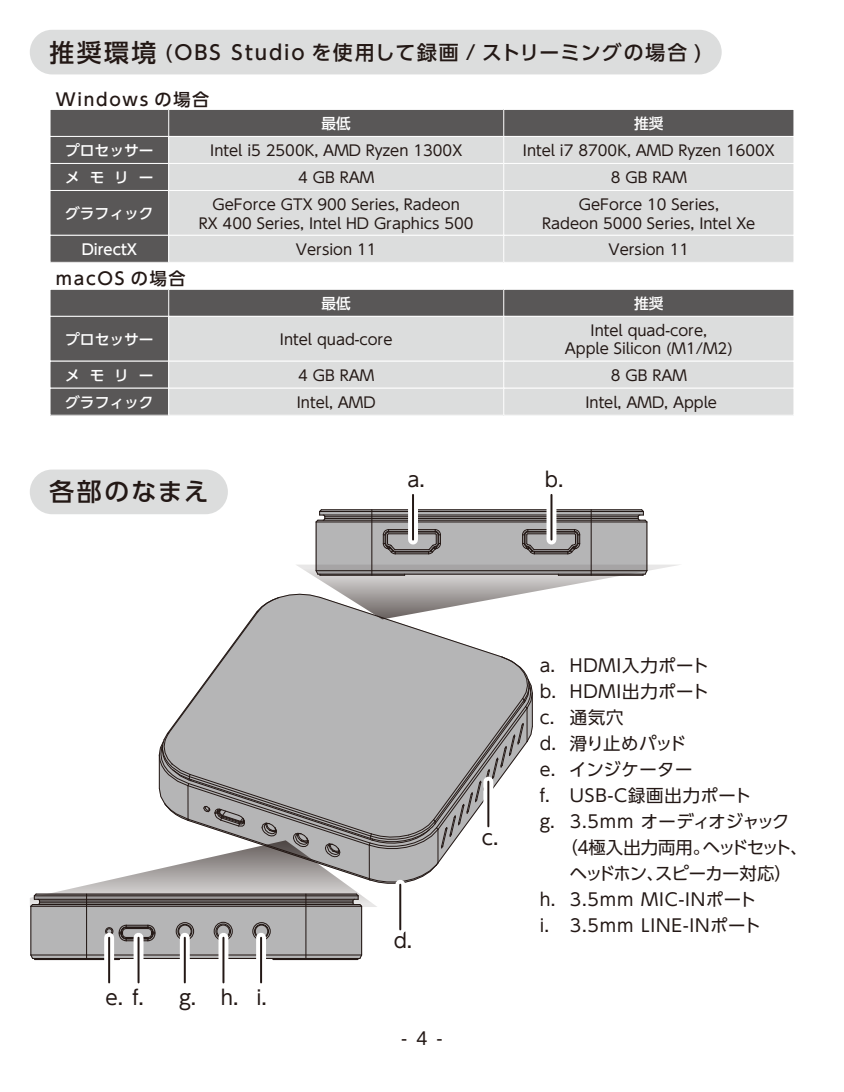
<style>
.page{position:relative;width:844px;height:1092px;background:#fff}
.page>*{position:absolute;margin:0;border:0;box-sizing:border-box;transform-origin:0 0}
.t1{font:500 24.85px "UD Shin Go Pr 6 N";letter-spacing:.1em;color:#231815}
.t2{font:500 19.95px "UD Shin Go Pr 6 N";letter-spacing:.1em;color:#231815}
.t3{font:19.95px "UD Shin Go Pr 6 N";color:#231815}
.t4{font:17.5px "UD Shin Go Pr 6 N";letter-spacing:.05em;color:#231815}
.t5{font:17.5px "UD Shin Go Pr 6 N";letter-spacing:.025em;color:#231815}
.t6{font:17.5px "UD Shin Go Pr 6 N";letter-spacing:-.03em;color:#231815}
.t7{font:17.5px "UD Shin Go Pr 6 N";letter-spacing:-.095em;color:#231815}
.t8{font:17.5px "UD Shin Go Pr 6 N";letter-spacing:-.05em;color:#231815}
.t9{font:17.5px "UD Shin Go Pr 6 N";letter-spacing:-.035em;color:#231815}
.t10{font:500 17.15px "UD Shin Go Pr 6 N";letter-spacing:.1em;color:#231815}
.t11{font:14.7px/26.9px "UD Shin Go Pr 6 N";color:#231815;text-align:center}
.t12{font:500 14.7px/26.9px "UD Shin Go Pr 6 N";color:#fff}
.s1{font-size:24.85px}
</style>
<div class="page">
<svg style="left:158px;top:594px;width:375px;height:290px"></svg>
<svg style="left:315px;top:509px;width:333px;height:55px;background:#9a9798"></svg>
<hr style="left:273px;top:958px;width:85px;height:2px;background:#231815">
<hr style="left:35px;top:958px;width:84px;height:2px;background:#231815">
<svg style="left:30px;top:907px;width:333px;height:52px;background:#a9a8a9"></svg>
<svg style="left:295px;top:564px;width:385px;height:55px"></svg>
<svg style="left:30px;top:840px;width:347px;height:67px"></svg>
<svg style="left:104px;top:937px;width:10px;height:45px"></svg>
<hr style="left:108px;top:937px;width:2px;height:45px;background:#231815">
<svg style="left:133px;top:937px;width:10px;height:45px"></svg>
<hr style="left:137px;top:937px;width:2px;height:45px;background:#231815">
<svg style="left:180px;top:937px;width:10px;height:45px"></svg>
<hr style="left:184px;top:937px;width:2px;height:45px;background:#231815">
<svg style="left:218px;top:937px;width:10px;height:45px"></svg>
<hr style="left:222px;top:937px;width:2px;height:45px;background:#231815">
<svg style="left:256px;top:937px;width:10px;height:45px"></svg>
<hr style="left:260px;top:937px;width:2px;height:45px;background:#231815">
<svg style="left:483px;top:781px;width:10px;height:45px"></svg>
<hr style="left:487px;top:781px;width:2px;height:45px;background:#231815">
<svg style="left:401px;top:884px;width:1px;height:45px"></svg>
<hr style="left:399px;top:884px;width:2px;height:45px;background:#231815">
<div style="left:408px;top:495px;width:10px;height:44px;background:#fff"></div>
<hr style="left:412px;top:495px;width:2px;height:44px;background:#231815">
<svg style="left:546px;top:495px;width:10px;height:44px"></svg>
<hr style="left:550px;top:495px;width:2px;height:44px;background:#231815">
<div style="left:30px;top:30px;width:691px;height:44px;background:#dcdddd;border-radius:22px"></div>
<div style="left:30px;top:469px;width:198px;height:45px;background:#dcdddd;border-radius:22px"></div>
<div style="left:50px;top:109px;width:119px;height:27px;background:#595757"></div>
<div style="left:50px;top:109px;width:119px;height:28px;border:1px solid #fff"></div>
<div style="left:169px;top:109px;width:334px;height:27px;background:#595757"></div>
<div style="left:168px;top:109px;width:336px;height:28px;border:1px solid #fff"></div>
<div style="left:503px;top:109px;width:290px;height:27px;background:#595757"></div>
<div style="left:503px;top:109px;width:291px;height:28px;border:1px solid #fff"></div>
<div style="left:50px;top:136px;width:119px;height:27px;background:#595757"></div>
<div style="left:50px;top:136px;width:119px;height:28px;border:1px solid #fff"></div>
<div style="left:169px;top:136px;width:334px;height:27px;background:#dcdddd"></div>
<div style="left:168px;top:136px;width:336px;height:28px;border:1px solid #fff"></div>
<div style="left:503px;top:136px;width:290px;height:27px;background:#dcdddd"></div>
<div style="left:503px;top:136px;width:291px;height:28px;border:1px solid #fff"></div>
<div style="left:50px;top:163px;width:119px;height:27px;background:#595757"></div>
<div style="left:50px;top:163px;width:119px;height:28px;border:1px solid #fff"></div>
<div style="left:169px;top:163px;width:334px;height:27px;background:#dcdddd"></div>
<div style="left:168px;top:163px;width:336px;height:28px;border:1px solid #fff"></div>
<div style="left:503px;top:163px;width:290px;height:27px;background:#dcdddd"></div>
<div style="left:503px;top:163px;width:291px;height:28px;border:1px solid #fff"></div>
<div style="left:50px;top:190px;width:119px;height:45px;background:#595757"></div>
<div style="left:50px;top:190px;width:119px;height:46px;border:1px solid #fff"></div>
<div style="left:169px;top:190px;width:334px;height:45px;background:#dcdddd"></div>
<div style="left:168px;top:190px;width:336px;height:46px;border:1px solid #fff"></div>
<div style="left:503px;top:190px;width:290px;height:45px;background:#dcdddd"></div>
<div style="left:503px;top:190px;width:291px;height:46px;border:1px solid #fff"></div>
<div style="left:50px;top:235px;width:119px;height:27px;background:#595757"></div>
<div style="left:50px;top:235px;width:119px;height:28px;border:1px solid #fff"></div>
<div style="left:169px;top:235px;width:334px;height:27px;background:#dcdddd"></div>
<div style="left:168px;top:235px;width:336px;height:28px;border:1px solid #fff"></div>
<div style="left:503px;top:235px;width:290px;height:27px;background:#dcdddd"></div>
<div style="left:503px;top:235px;width:291px;height:28px;border:1px solid #fff"></div>
<div style="left:50px;top:289px;width:119px;height:27px;background:#595757"></div>
<div style="left:50px;top:289px;width:119px;height:28px;border:1px solid #fff"></div>
<div style="left:169px;top:289px;width:334px;height:27px;background:#595757"></div>
<div style="left:168px;top:289px;width:336px;height:28px;border:1px solid #fff"></div>
<div style="left:503px;top:289px;width:290px;height:27px;background:#595757"></div>
<div style="left:503px;top:289px;width:291px;height:28px;border:1px solid #fff"></div>
<div style="left:50px;top:316px;width:119px;height:45px;background:#595757"></div>
<div style="left:50px;top:316px;width:119px;height:45px;border:1px solid #fff"></div>
<div style="left:169px;top:316px;width:334px;height:45px;background:#dcdddd"></div>
<div style="left:168px;top:316px;width:336px;height:45px;border:1px solid #fff"></div>
<div style="left:503px;top:316px;width:290px;height:45px;background:#dcdddd"></div>
<div style="left:503px;top:316px;width:291px;height:45px;border:1px solid #fff"></div>
<div style="left:50px;top:361px;width:119px;height:27px;background:#595757"></div>
<div style="left:50px;top:361px;width:119px;height:27px;border:1px solid #fff"></div>
<div style="left:169px;top:361px;width:334px;height:27px;background:#dcdddd"></div>
<div style="left:168px;top:361px;width:336px;height:27px;border:1px solid #fff"></div>
<div style="left:503px;top:361px;width:290px;height:27px;background:#dcdddd"></div>
<div style="left:503px;top:361px;width:291px;height:27px;border:1px solid #fff"></div>
<div style="left:50px;top:388px;width:119px;height:27px;background:#595757"></div>
<div style="left:50px;top:388px;width:119px;height:27px;border:1px solid #fff"></div>
<div style="left:169px;top:388px;width:334px;height:27px;background:#dcdddd"></div>
<div style="left:168px;top:388px;width:336px;height:27px;border:1px solid #fff"></div>
<div style="left:503px;top:388px;width:290px;height:27px;background:#dcdddd"></div>
<div style="left:503px;top:388px;width:291px;height:27px;border:1px solid #fff"></div>
<h2 class="t2" style="left:50px;top:36px;width:653px"><span class="s1">推奨環境</span> (OBS Studio を使用して録画 / ストリーミングの場合 )</h2>
<p class="t10" style="left:56px;top:85px;width:155px">Windows の場合</p>
<p class="t12" style="left:65px;top:137px;width:90px">プロセッサーメモリー</p>
<p class="t12" style="left:65px;top:200px;width:90px">グラフィック</p>
<p class="t12" style="left:82px;top:236px;width:57px">DirectX</p>
<p class="t12" style="left:321px;top:110px;width:31px">最低</p>
<p class="t11" style="left:210px;top:137px;width:253px">Intel i5 2500K, AMD Ryzen 1300X<br>4 GB RAM<br>GeForce GTX 900 Series, Radeon</p>
<p class="t11" style="left:199px;top:209px;width:276px">RX 400 Series, Intel HD Graphics 500<br>Version 11</p>
<p class="t10" style="left:56px;top:265px;width:131px">macOS の場合</p>
<p class="t12" style="left:65px;top:326px;width:90px">プロセッサー</p>
<p class="t12" style="left:65px;top:361px;width:90px">メモリーグラフィック</p>
<h1 class="t1" style="left:50px;top:471px;width:160px">各部のなまえ</h1>
<p class="t12" style="left:321px;top:290px;width:31px">最低</p>
<p class="t11" style="left:280px;top:326px;width:114px">Intel quad-core</p>
<p class="t11" style="left:297px;top:361px;width:80px;text-align:left">4 GB RAM<br>Intel, AMD</p>
<h2 class="t3" style="left:407px;top:463px;width:19px">a.</h2>
<p class="t12" style="left:634px;top:110px;width:31px">推奨</p>
<p class="t11" style="left:522px;top:137px;width:253px">Intel i7 8700K, AMD Ryzen 1600X<br>8 GB RAM<br>GeForce 10 Series,</p>
<p class="t11" style="left:542px;top:209px;width:214px">Radeon 5000 Series, Intel Xe<br>Version 11</p>
<p class="t12" style="left:634px;top:290px;width:31px">推奨</p>
<p class="t11" style="left:564px;top:321px;width:169px;line-height:18.6px">Intel quad-core,<br>Apple Silicon (M1/M2)</p>
<p class="t11" style="left:585px;top:361px;width:133px">8 GB RAM<br>Intel, AMD, Apple</p>
<h2 class="t3" style="left:545px;top:463px;width:20px">b.</h2>
<h2 class="t3" style="left:105px;top:981px;width:40px">e. f.</h2>
<h2 class="t3" style="left:179px;top:981px;width:89px">g. h. i.</h2>
<h2 class="t3" style="left:393px;top:923px;width:20px">d.</h2>
<p class="t5" style="left:401px;top:1024px;width:42px">- 4 -</p>
<h2 class="t3" style="left:482px;top:821px;width:18px">c.</h2>
<p class="t4" style="left:540px;top:650px;width:170px">a. HDMI入力ポート</p>
<p class="t4" style="left:540px;top:676px;width:170px">b. HDMI出力ポート</p>
<p class="t5" style="left:540px;top:702px;width:85px">c. 通気穴</p>
<p class="t9" style="left:540px;top:728px;width:148px">d. 滑り止めパッド</p>
<p class="t5" style="left:540px;top:755px;width:154px">e. インジケーター</p>
<p class="t4" style="left:540px;top:781px;width:213px">f. USB-C録画出力ポート</p>
<p class="t6" style="left:540px;top:807px;width:251px">g. 3.5mm オーディオジャック</p>
<p class="t7" style="left:560px;top:833px;width:248px">（４極入出力両用。ヘッドセット、</p>
<p class="t8" style="left:569px;top:859px;width:223px">ヘッドホン、スピーカー対応）</p>
<p class="t4" style="left:540px;top:885px;width:218px">h. 3.5mm MIC-INポート</p>
<p class="t4" style="left:540px;top:911px;width:222px">i. 3.5mm LINE-INポート</p>
</div>
